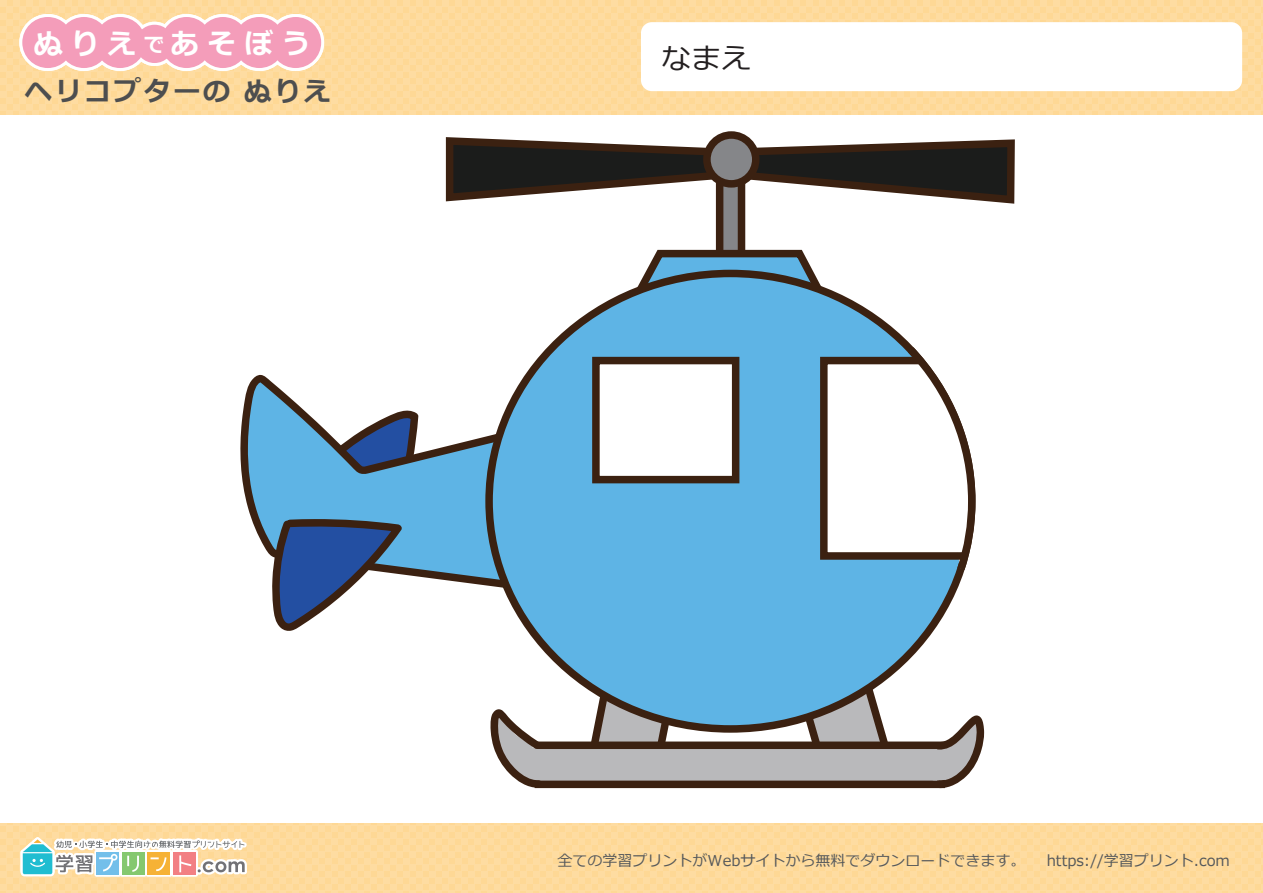
<style>
.page{position:relative;width:1263px;height:893px;background:#fff}
.page>*{position:absolute;margin:0;border:0;box-sizing:border-box;transform-origin:0 0}
.t1{font:30px "Meiryo";color:#231f20}
.t2{font:700 28.65px "Meiryo";letter-spacing:.3em;color:#fff}
.t3{font:700 27px "Meiryo";letter-spacing:.1em;color:#4d4e4f}
.t4{font:15px "Meiryo";color:#56595b}
.s1{font-size:20.7px}
</style>
<div class="page">
<div style="left:0;top:0;width:1263px;height:114px;background:#fedca1"></div>
<div style="left:641px;top:22px;width:601px;height:69px;background:#fff;border-radius:11px"></div>
<div style="left:132px;top:22px;width:45px;height:44px;border:6px solid #fff;border-radius:50%"></div>
<div style="left:267px;top:14px;width:57px;height:57px;border:6px solid #fff;border-radius:50%"></div>
<div style="left:158px;top:14px;width:57px;height:57px;border:6px solid #fff;border-radius:50%"></div>
<div style="left:194px;top:14px;width:57px;height:57px;border:6px solid #fff;border-radius:50%"></div>
<div style="left:231px;top:14px;width:57px;height:57px;border:6px solid #fff;border-radius:50%"></div>
<div style="left:92px;top:14px;width:57px;height:57px;border:6px solid #fff;border-radius:50%"></div>
<div style="left:19px;top:14px;width:57px;height:57px;border:6px solid #fff;border-radius:50%"></div>
<div style="left:55px;top:14px;width:57px;height:57px;border:6px solid #fff;border-radius:50%"></div>
<div style="left:135px;top:25px;width:39px;height:38px;background:#f49dba;border-radius:50%"></div>
<div style="left:270px;top:17px;width:51px;height:51px;background:#f49dba;border-radius:50%"></div>
<div style="left:161px;top:17px;width:51px;height:51px;background:#f49dba;border-radius:50%"></div>
<div style="left:197px;top:17px;width:51px;height:51px;background:#f49dba;border-radius:50%"></div>
<div style="left:234px;top:17px;width:51px;height:51px;background:#f49dba;border-radius:50%"></div>
<div style="left:95px;top:17px;width:51px;height:51px;background:#f49dba;border-radius:50%"></div>
<div style="left:22px;top:17px;width:51px;height:51px;background:#f49dba;border-radius:50%"></div>
<div style="left:58px;top:17px;width:51px;height:51px;background:#f49dba;border-radius:50%"></div>
<div style="left:0;top:824px;width:1263px;height:69px;background:#fedca1"></div>
<svg style="left:11px;top:823px;width:239px;height:56px"></svg>
<svg style="left:583px;top:682px;width:105px;height:59px"></svg>
<svg style="left:783px;top:667px;width:113px;height:74px"></svg>
<div style="left:531px;top:741px;width:414px;height:47px;background:#b9b9bb;border:8px solid #3b2111"></div>
<svg style="left:924px;top:715px;width:60px;height:73px"></svg>
<svg style="left:490px;top:709px;width:55px;height:79px"></svg>
<svg style="left:240px;top:375px;width:289px;height:219px;fill:#5eb4e5"></svg>
<svg style="left:272px;top:519px;width:131px;height:112px"></svg>
<div style="left:716px;top:171px;width:29px;height:106px;background:#858689;border:8px solid #3b2111"></div>
<svg style="left:445px;top:133px;width:570px;height:75px"></svg>
<div style="left:707px;top:135px;width:49px;height:49px;background:#858689;border-radius:50%"></div>
<div style="left:703px;top:131px;width:56px;height:57px;border:8px solid #3b2111;border-radius:50%"></div>
<div style="left:489px;top:273px;width:483px;height:456px;background:#5eb4e5;border-radius:50%"></div>
<svg style="left:606px;top:246px;width:370px;height:332px"></svg>
<div style="left:592px;top:357px;width:147px;height:126px;background:#fff;border:8px solid #3b2111"></div>
<h2 class="t2" style="left:34px;top:23px;width:278px">ぬりえ<span class="s1">で</span>あそぼう</h2>
<h3 class="t3" style="left:25px;top:72px;width:307px">ヘリコプターの ぬりえ</h3>
<h1 class="t1" style="left:661px;top:38px;width:91px">なまえ</h1>
<p class="t4" style="left:558px;top:850px;width:469px">全ての学習プリントがWebサイトから無料でダウンロードできます。</p>
<p class="t4" style="left:1047px;top:850px;width:185px">https://学習プリント.com</p>
</div>
